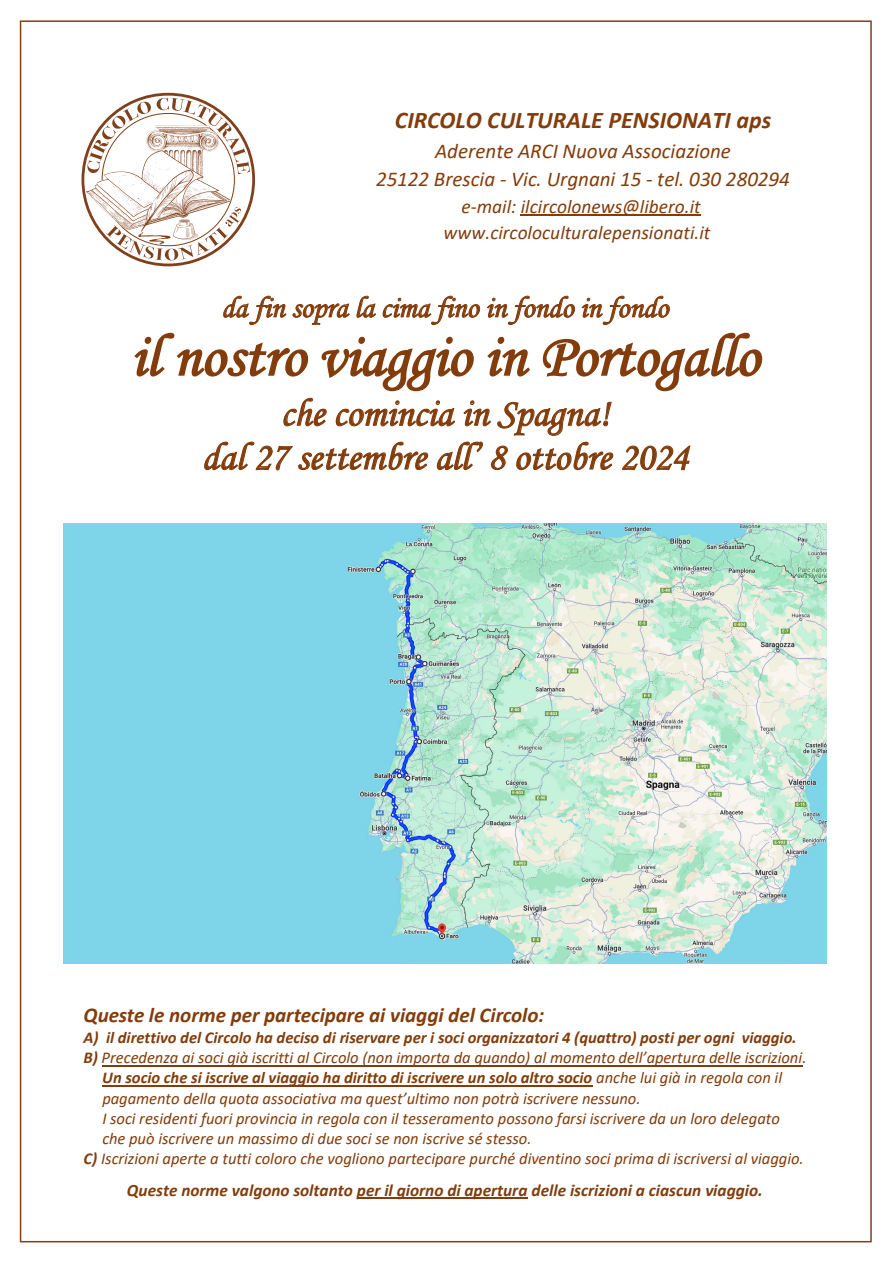
<style>
.page{position:relative;width:893px;height:1263px;background:#fff}
.page>*{position:absolute;margin:0;border:0;box-sizing:border-box;transform-origin:0 0}
.t1{font:italic 60px "Monotype Corsiva";color:#833c0b}
.t2{font:italic 39px/43.8px "Monotype Corsiva";color:#833c0b;text-align:center}
.t3{font:italic 30px "Monotype Corsiva";color:#833c0b}
.t4{font:italic 700 24px "Calibri";color:#833c0b}
.t5{font:italic 21px/28px "Calibri";color:#833c0b;text-align:center}
.t6{font:italic 700 21px "Calibri";color:#833c0b}
.t7{font:italic 19.5px/26.2px "Calibri";color:#833c0b;text-align:center}
.t8{font:italic 700 17.25px "Calibri";color:#833c0b}
.t9{font:italic 16.5px "Calibri";color:#833c0b}
.t10{font:italic 700 16.5px "Calibri";color:#833c0b}
.s1{font-weight:700}
.s2{font-weight:400}
</style>
<div class="page">
<hr style="left:102px;top:1065px;width:700px;height:1px;background:#833c0b">
<hr style="left:102px;top:1085px;width:490px;height:1px;background:#833c0b">
<hr style="left:357px;top:1198px;width:171px;height:1px;background:#833c0b">
<hr style="left:521px;top:215px;width:180px;height:1px;background:#833c0b">
<svg style="left:85px;top:98px;width:165px;height:163px"></svg>
<img style="left:63px;top:524px;width:764px;height:440px">
<p class="t4" style="left:395px;top:103px;width:378px">CIRCOLO CULTURALE PENSIONATI aps</p>
<p class="t5" style="left:376px;top:136px;width:415px">Aderente ARCI Nuova Associazione<br>25122 Brescia - Vic. Urgnani 15 - tel. 030 280294</p>
<p class="t7" style="left:444px;top:192px;width:268px">e-mail: ilcircolonews@libero.it www.circoloculturalepensionati.it</p>
<p class="t3" style="left:221px;top:289px;width:448px">da fin sopra la cima fino in fondo in fondo</p>
<p class="t1" style="left:131px;top:320px;width:630px">il nostro viaggio in Portogallo</p>
<p class="t2" style="left:202px;top:392px;width:488px">che comincia in Spagna!<br>dal 27 settembre all’ 8 ottobre 2024</p>
<p class="t6" style="left:83px;top:1000px;width:462px">Queste le norme per partecipare ai viaggi del Circolo:</p>
<p class="t10" style="left:83px;top:1026px;width:715px">A) il direttivo del Circolo ha deciso di riservare per i soci organizzatori 4 (quattro) posti per ogni viaggio.</p>
<p class="t9" style="left:83px;top:1046px;width:725px"><span class="s1">B)</span> Precedenza ai soci già iscritti al Circolo (non importa da quando) al momento dell’apertura delle iscrizioni.</p>
<p class="t10" style="left:102px;top:1066px;width:681px">Un socio che si iscrive al viaggio ha diritto di iscrivere un solo altro socio <span class="s2">anche lui già in regola con il</span></p>
<p class="t9" style="left:102px;top:1086px;width:540px">pagamento della quota associativa ma quest’ultimo non potrà iscrivere nessuno.</p>
<p class="t9" style="left:102px;top:1107px;width:679px">I soci residenti fuori provincia in regola con il tesseramento possono farsi iscrivere da un loro delegato</p>
<p class="t9" style="left:102px;top:1127px;width:431px">che può iscrivere un massimo di due soci se non iscrive sé stesso.</p>
<p class="t9" style="left:83px;top:1147px;width:722px"><span class="s1">C)</span> Iscrizioni aperte a tutti coloro che vogliono partecipare purché diventino soci prima di iscriversi al viaggio.</p>
<p class="t8" style="left:127px;top:1178px;width:637px">Queste norme valgono soltanto per il giorno di apertura delle iscrizioni a ciascun viaggio.</p>
</div>
